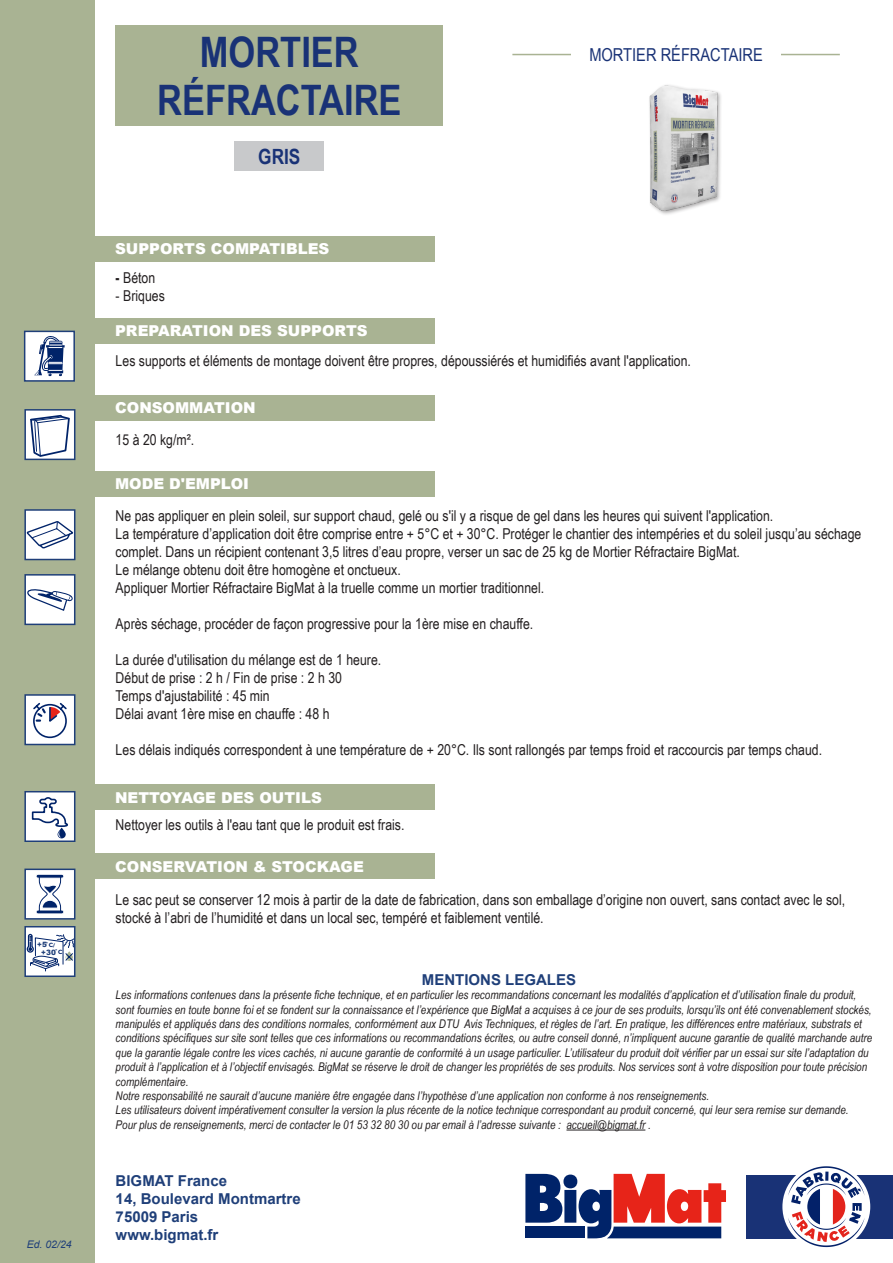
<style>
.page{position:relative;width:893px;height:1263px;background:#fff}
.page>*{position:absolute;margin:0;border:0;box-sizing:border-box;transform-origin:0 0}
.t1{font:700 42px "Arial Narrow";color:#193276}
.t2{font:700 21px "Arial Narrow";color:#193276}
.t3{font:17.85px "Arial Narrow";color:#193276}
.t4{font:15px/18px "Arial Narrow";color:#231f20}
.t5{font:900 15px "Arial";color:#fff}
.t6{font:700 15px "Arial";color:#1f3f79}
.t7{font:italic 12px/14.4px "Arial Narrow";color:#231f20}
.t8{font:italic 10.5px "Arial";color:#1f3f79}
.t9{font:900 7.35px/7.8px "Arial";color:#1f3f79}
.t10{font:700 6px/7.2px "Montserrat";color:#002369}
.s1{font-size:4.5px}
.s2{font-weight:700}
</style>
<div class="page">
<div style="left:746px;top:1175px;width:147px;height:63px;background:#193276"></div>
<div style="left:782px;top:1163px;width:88px;height:87px;background:#fff;border-radius:50%"></div>
<svg style="left:788px;top:1166px;width:77px;height:81px"></svg>
<svg style="left:525px;top:1174px;width:201px;height:64px"></svg>
<div style="left:0;top:0;width:95px;height:1263px;background:#a9b393"></div>
<div style="left:25px;top:331px;width:49px;height:50px;background:#fff"></div>
<svg style="left:34px;top:336px;width:31px;height:40px"></svg>
<div style="left:24px;top:331px;width:51px;height:51px;border:2px solid #1f3f79"></div>
<div style="left:25px;top:410px;width:50px;height:49px;background:#fff"></div>
<svg style="left:30px;top:414px;width:40px;height:43px"></svg>
<div style="left:24px;top:409px;width:51px;height:51px;border:2px solid #1f3f79"></div>
<div style="left:94px;top:395px;width:340px;height:26px;background:#a9b393"></div>
<div style="left:94px;top:318px;width:340px;height:26px;background:#a9b393"></div>
<div style="left:94px;top:236px;width:340px;height:25px;background:#a9b393"></div>
<div style="left:116px;top:26px;width:327px;height:100px;background:#a9b393"></div>
<div style="left:235px;top:141px;width:89px;height:30px;background:#c8c9cb"></div>
<hr style="left:512px;top:54px;width:328px;height:1px;background:#a9b393">
<div style="left:571px;top:29px;width:210px;height:52px;background:#fff"></div>
<img style="left:649px;top:85px;width:72px;height:130px">
<div style="left:25px;top:510px;width:50px;height:49px;background:#fff"></div>
<svg style="left:27px;top:521px;width:45px;height:28px"></svg>
<div style="left:24px;top:509px;width:51px;height:51px;border:2px solid #1f3f79"></div>
<div style="left:25px;top:695px;width:50px;height:49px;background:#fff"></div>
<svg style="left:33px;top:702px;width:34px;height:37px"></svg>
<div style="left:24px;top:694px;width:51px;height:51px;border:2px solid #1f3f79"></div>
<div style="left:25px;top:575px;width:50px;height:49px;background:#fff"></div>
<svg style="left:27px;top:589px;width:45px;height:22px"></svg>
<div style="left:24px;top:574px;width:51px;height:51px;border:2px solid #1f3f79"></div>
<div style="left:94px;top:471px;width:340px;height:25px;background:#a9b393"></div>
<div style="left:25px;top:792px;width:50px;height:49px;background:#fff"></div>
<svg style="left:31px;top:797px;width:37px;height:41px"></svg>
<div style="left:24px;top:791px;width:51px;height:51px;border:2px solid #1f3f79"></div>
<div style="left:25px;top:869px;width:50px;height:50px;background:#fff"></div>
<svg style="left:36px;top:874px;width:28px;height:4px"></svg>
<svg style="left:36px;top:909px;width:28px;height:5px"></svg>
<svg style="left:39px;top:876px;width:22px;height:36px"></svg>
<div style="left:24px;top:868px;width:51px;height:51px;border:2px solid #1f3f79"></div>
<div style="left:94px;top:784px;width:340px;height:26px;background:#a9b393"></div>
<div style="left:94px;top:854px;width:340px;height:25px;background:#a9b393"></div>
<hr style="left:566px;top:1129px;width:79px;height:1px;background:#231f20">
<div style="left:25px;top:927px;width:50px;height:49px;background:#fff"></div>
<svg style="left:27px;top:933px;width:45px;height:38px"></svg>
<div style="left:24px;top:926px;width:51px;height:51px;border:2px solid #1f3f79"></div>
<p class="t9" style="left:41px;top:940px;width:16px;text-indent:-4px">+5 +30</p>
<p class="t10" style="left:55px;top:941px;width:10px;text-indent:-9px">˚C <span class="s1">/ </span>˚C</p>
<p class="t8" style="left:27px;top:1238px;width:46px">Ed. 02/24</p>
<p class="t1" style="left:200px;top:20px;width:160px">MORTIER</p>
<p class="t1" style="left:157px;top:68px;width:246px">RÉFRACTAIRE</p>
<p class="t2" style="left:258px;top:140px;width:44px">GRIS</p>
<p class="t5" style="left:115px;top:238px;width:216px">SUPPORTS COMPATIBLES</p>
<p class="t4" style="left:116px;top:268px;width:41px"><span class="s2">-</span> Béton</p>
<p class="t4" style="left:116px;top:286px;width:51px">- Briques</p>
<p class="t5" style="left:115px;top:320px;width:254px">PREPARATION DES SUPPORTS</p>
<p class="t3" style="left:589px;top:42px;width:175px">MORTIER RÉFRACTAIRE</p>
<p class="t4" style="left:116px;top:351px;width:577px">Les supports et éléments de montage doivent être propres, dépoussiérés et humidifiés avant l'application.</p>
<p class="t5" style="left:115px;top:397px;width:142px">CONSOMMATION</p>
<p class="t4" style="left:116px;top:430px;width:80px">15 à 20 kg/m².</p>
<p class="t5" style="left:115px;top:473px;width:135px">MODE D'EMPLOI</p>
<p class="t4" style="left:116px;top:506px;width:659px">Ne pas appliquer en plein soleil, sur support chaud, gelé ou s'il y a risque de gel dans les heures qui suivent l'application.</p>
<p class="t4" style="left:116px;top:524px;width:747px">La température d’application doit être comprise entre + 5°C et + 30°C. Protéger le chantier des intempéries et du soleil jusqu’au séchage complet. Dans un récipient contenant 3,5 litres d’eau propre, verser un sac de 25 kg de Mortier Réfractaire BigMat.</p>
<p class="t4" style="left:116px;top:560px;width:287px">Le mélange obtenu doit être homogène et onctueux.</p>
<p class="t4" style="left:116px;top:578px;width:430px">Appliquer Mortier Réfractaire BigMat à la truelle comme un mortier traditionnel.</p>
<p class="t4" style="left:116px;top:614px;width:419px">Après séchage, procéder de façon progressive pour la 1ère mise en chauffe.</p>
<p class="t4" style="left:116px;top:650px;width:267px">La durée d'utilisation du mélange est de 1 heure.</p>
<p class="t4" style="left:116px;top:668px;width:228px">Début de prise : 2 h / Fin de prise : 2 h 30</p>
<p class="t4" style="left:116px;top:686px;width:156px">Temps d'ajustabilité : 45 min</p>
<p class="t4" style="left:116px;top:704px;width:215px">Délai avant 1ère mise en chauffe : 48 h</p>
<p class="t4" style="left:116px;top:740px;width:708px">Les délais indiqués correspondent à une température de + 20°C. Ils sont rallongés par temps froid et raccourcis par temps chaud.</p>
<p class="t5" style="left:115px;top:786px;width:208px">NETTOYAGE DES OUTILS</p>
<p class="t4" style="left:116px;top:815px;width:290px">Nettoyer les outils à l'eau tant que le produit est frais.</p>
<p class="t5" style="left:115px;top:855px;width:250px">CONSERVATION &amp; STOCKAGE</p>
<p class="t4" style="left:116px;top:890px;width:731px">Le sac peut se conserver 12 mois à partir de la date de fabrication, dans son emballage d’origine non ouvert, sans contact avec le sol, stocké à l’abri de l’humidité et dans un local sec, tempéré et faiblement ventilé.</p>
<p class="t6" style="left:422px;top:969px;width:156px">MENTIONS LEGALES</p>
<p class="t7" style="left:116px;top:987px;width:758px">Les informations contenues dans la présente fiche technique, et en particulier les recommandations concernant les modalités d’application et d’utilisation finale du produit, sont fournies en toute bonne foi et se fondent sur la connaissance et l’expérience que BigMat a acquises à ce jour de ses produits, lorsqu’ils ont été convenablement stockés, manipulés et appliqués dans des conditions normales, conformément aux DTU Avis Techniques, et règles de l’art. En pratique, les différences entre matériaux, substrats et conditions spécifiques sur site sont telles que ces informations ou recommandations écrites, ou autre conseil donné, n’impliquent aucune garantie de qualité marchande autre que la garantie légale contre les vices cachés, ni aucune garantie de conformité à un usage particulier. L’utilisateur du produit doit vérifier par un essai sur site l’adaptation du produit à l’application et à l’objectif envisagés. BigMat se réserve le droit de changer les propriétés de ses produits. Nos services sont à votre disposition pour toute précision complémentaire.</p>
<p class="t7" style="left:116px;top:1088px;width:595px">Notre responsabilité ne saurait d’aucune manière être engagée dans l’hypothèse d’une application non conforme à nos renseignements.</p>
<p class="t7" style="left:116px;top:1103px;width:734px">Les utilisateurs doivent impérativement consulter la version la plus récente de la notice technique correspondant au produit concerné, qui leur sera remise sur demande.</p>
<p class="t7" style="left:116px;top:1117px;width:537px">Pour plus de renseignements, merci de contacter le 01 53 32 80 30 ou par email à l’adresse suivante : accueil@bigmat.fr .</p>
<p class="t6" style="left:116px;top:1170px;width:113px">BIGMAT France</p>
<p class="t6" style="left:116px;top:1188px;width:187px">14, Boulevard Montmartre</p>
<p class="t6" style="left:116px;top:1206px;width:84px">75009 Paris</p>
<p class="t6" style="left:116px;top:1224px;width:104px">www.bigmat.fr</p>
</div>
